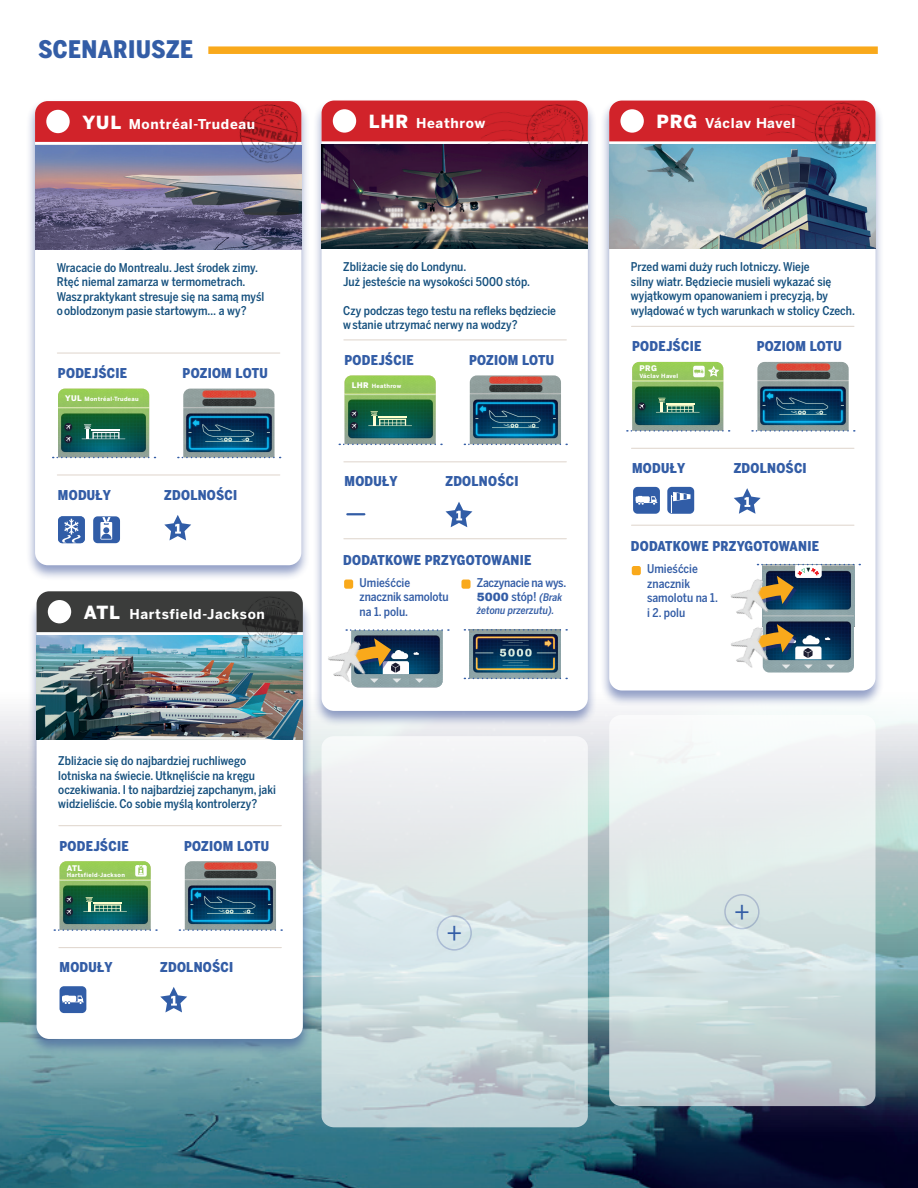
<style>
.page{position:relative;width:918px;height:1188px;background:#fff}
.page>*{position:absolute;margin:0;border:0;box-sizing:border-box;transform-origin:0 0}
.t1{font:30px "Benton Sans Cond";color:#335da6}
.t2{font:900 24px "Benton Sans Cond";letter-spacing:.02em;color:#335da6}
.t3{font:900 13.5px "Benton Sans Cond";letter-spacing:.02em;color:#335da6}
.t4{font:700 13.5px "Benton Sans";letter-spacing:.05em;color:#fff}
.t5{font:500 12px/14.4px "Benton Sans Cond";color:#15507e}
.t6{font:500 12px/14.4px "Benton Sans Cond";color:#335da6}
.t7{font:500 12px/14.4px "Benton Sans Cond";letter-spacing:-.02em;color:#335da6}
.t8{font:italic 500 10.5px "Benton Sans Condensed";color:#335da6}
.t9{font:900 7.65px "Benton Sans";letter-spacing:.045em;color:#fff}
.t10{font:700 5.85px "Benton Sans";letter-spacing:.05em;color:#fff}
.s1{font-weight:900;font-size:18px}
.s2{font-weight:900;font-size:7.65px}
.s3{font-family:"Archivo";font-weight:900}
.s4{font-family:"Benton Sans Condensed";font-style:italic;font-size:10.5px}
</style>
<div class="page">
<img style="left:0;top:711px;width:918px;height:477px">
<div style="left:27px;top:597px;width:285px;height:458px;background:#253f8e;opacity:.5"></div>
<div style="left:37px;top:599px;width:266px;height:440px;background:#fff;border-radius:13px"></div>
<svg style="left:37px;top:591px;width:34px;height:41px"></svg>
<div style="left:48px;top:600px;width:23px;height:23px;background:#fff;border-radius:50%"></div>
<img style="left:37px;top:635px;width:266px;height:104px">
<hr style="left:59px;top:947px;width:222px;height:1px;background:#e2d9d1">
<hr style="left:59px;top:825px;width:222px;height:1px;background:#e2d9d1">
<svg style="left:160px;top:987px;width:27px;height:25px"></svg>
<svg style="left:54px;top:861px;width:103px;height:70px;background:#6d9e75"></svg>
<svg style="left:179px;top:861px;width:103px;height:70px;background:#617b8b"></svg>
<svg style="left:60px;top:986px;width:26px;height:27px"></svg>
<img style="left:239px;top:591px;width:64px;height:64px">
<div style="left:71px;top:591px;width:207px;height:41px;background:#3b3c3b"></div>
<div style="left:208px;top:46px;width:670px;height:8px;background:#f9a91b"></div>
<div style="left:26px;top:99px;width:284px;height:483px;background:#253f8e;opacity:.5"></div>
<div style="left:35px;top:101px;width:266px;height:464px;background:#fff;border-radius:13px"></div>
<svg style="left:35px;top:101px;width:35px;height:41px"></svg>
<div style="left:46px;top:110px;width:24px;height:23px;background:#fff;border-radius:50%"></div>
<img style="left:35px;top:145px;width:266px;height:104px">
<hr style="left:57px;top:474px;width:223px;height:2px;background:#e2d9d1">
<hr style="left:57px;top:352px;width:223px;height:2px;background:#e2d9d1">
<svg style="left:93px;top:516px;width:27px;height:27px"></svg>
<svg style="left:58px;top:516px;width:27px;height:27px"></svg>
<img style="left:230px;top:99px;width:77px;height:74px">
<svg style="left:164px;top:515px;width:27px;height:25px"></svg>
<svg style="left:70px;top:101px;width:238px;height:41px;background:#cd282f"></svg>
<svg style="left:53px;top:389px;width:102px;height:69px;background:#689b71"></svg>
<svg style="left:178px;top:389px;width:103px;height:69px;background:#5f798a"></svg>
<div style="left:312px;top:98px;width:285px;height:629px;background:#253f8e;opacity:.5"></div>
<div style="left:322px;top:101px;width:266px;height:610px;background:#fff;border-radius:13px"></div>
<svg style="left:322px;top:101px;width:34px;height:40px"></svg>
<div style="left:333px;top:109px;width:23px;height:24px;background:#fff;border-radius:50%"></div>
<img style="left:322px;top:144px;width:266px;height:105px">
<hr style="left:344px;top:461px;width:222px;height:1px;background:#e2d9d1">
<hr style="left:344px;top:339px;width:222px;height:1px;background:#e2d9d1">
<hr style="left:344px;top:538px;width:222px;height:1px;background:#e2d9d1">
<svg style="left:446px;top:502px;width:26px;height:25px"></svg>
<div style="left:356px;top:100px;width:238px;height:41px;background:#d1232a"></div>
<img style="left:475px;top:98px;width:88px;height:74px">
<img style="left:521px;top:99px;width:70px;height:70px">
<svg style="left:339px;top:375px;width:103px;height:70px;background:#6b9d73"></svg>
<svg style="left:464px;top:375px;width:103px;height:70px;background:#617b8b"></svg>
<img style="left:470px;top:631px;width:91px;height:47px">
<svg style="left:464px;top:629px;width:103px;height:2px"></svg>
<svg style="left:464px;top:678px;width:103px;height:1px"></svg>
<svg style="left:347px;top:513px;width:17px;height:2px"></svg>
<svg style="left:345px;top:629px;width:104px;height:58px"></svg>
<img style="left:328px;top:640px;width:46px;height:48px">
<div style="left:344px;top:580px;width:9px;height:9px;background:#f9a91b;border-radius:2px"></div>
<div style="left:461px;top:580px;width:10px;height:9px;background:#f9a91b;border-radius:2px"></div>
<div style="left:600px;top:98px;width:285px;height:608px;background:#253f8e;opacity:.5"></div>
<div style="left:609px;top:101px;width:267px;height:590px;background:#fff;border-radius:13px"></div>
<svg style="left:609px;top:101px;width:35px;height:40px"></svg>
<div style="left:620px;top:109px;width:24px;height:24px;background:#fff;border-radius:50%"></div>
<img style="left:609px;top:144px;width:267px;height:105px">
<hr style="left:632px;top:448px;width:222px;height:1px;background:#e2d9d1">
<hr style="left:632px;top:326px;width:222px;height:1px;background:#e2d9d1">
<hr style="left:632px;top:525px;width:222px;height:1px;background:#e2d9d1">
<svg style="left:734px;top:488px;width:27px;height:26px"></svg>
<div style="left:644px;top:101px;width:238px;height:40px;background:#d1232a"></div>
<img style="left:763px;top:98px;width:88px;height:71px">
<svg style="left:627px;top:362px;width:103px;height:70px;background:#6d9e76"></svg>
<svg style="left:752px;top:362px;width:103px;height:70px;background:#617b8b"></svg>
<img style="left:731px;top:592px;width:11px;height:70px">
<svg style="left:742px;top:564px;width:118px;height:109px"></svg>
<div style="left:632px;top:566px;width:9px;height:9px;background:#f9a91b;border-radius:2px"></div>
<img style="left:808px;top:98px;width:70px;height:67px">
<svg style="left:633px;top:487px;width:27px;height:27px"></svg>
<svg style="left:667px;top:487px;width:27px;height:27px"></svg>
<svg style="left:609px;top:715px;width:267px;height:391px"></svg>
<div style="left:724px;top:894px;width:36px;height:35px;border:2px solid #ccd1e8;border-radius:50%"></div>
<svg style="left:322px;top:736px;width:266px;height:391px;background:#d8e3e5"></svg>
<div style="left:437px;top:915px;width:35px;height:36px;border:2px solid #ccd1e8;border-radius:50%"></div>
<p class="t2" style="left:38px;top:35px;width:156px">SCENARIUSZE</p>
<p class="t4" style="left:82px;top:115px;width:174px"><span class="s1">YUL</span> Montréal-Trudeau</p>
<p class="t5" style="left:57px;top:260px;width:209px">Wracacie do Montrealu. Jest środek zimy.<br>Rtęć niemal zamarza w termometrach.<br>Wasz praktykant stresuje się na samą myśl o oblodzonym pasie startowym… a wy?</p>
<p class="t3" style="left:58px;top:365px;width:71px">PODEJŚCIE</p>
<p class="t10" style="left:65px;top:395px;width:75px"><span class="s2">YUL</span> Montréal-Trudeau</p>
<p class="t3" style="left:183px;top:365px;width:87px">POZIOM LOTU</p>
<p class="t3" style="left:58px;top:487px;width:55px">MODUŁY</p>
<p class="t3" style="left:164px;top:487px;width:75px">ZDOLNOŚCI</p>
<p class="t4" style="left:84px;top:605px;width:183px"><span class="s1">ATL</span> Hartsfield-Jackson</p>
<p class="t5" style="left:58px;top:754px;width:219px">Zbliżacie się do najbardziej ruchliwego lotniska na świecie. Utknęliście na kręgu oczekiwania. I to najbardziej zapchanym, jaki widzieliście. Co sobie myślą kontrolerzy?</p>
<p class="t3" style="left:60px;top:838px;width:71px">PODEJŚCIE</p>
<p class="t3" style="left:184px;top:838px;width:87px">POZIOM LOTU</p>
<p class="t9" style="left:67px;top:863px;width:17px">ATL</p>
<p class="t10" style="left:67px;top:871px;width:60px">Hartsfield-Jackson</p>
<p class="t3" style="left:60px;top:959px;width:55px">MODUŁY</p>
<p class="t3" style="left:160px;top:959px;width:75px">ZDOLNOŚCI</p>
<p class="t4" style="left:369px;top:115px;width:117px"><span class="s1">LHR</span> Heathrow</p>
<p class="t5" style="left:343px;top:260px;width:125px">Zbliżacie się do Londynu.</p>
<p class="t5" style="left:343px;top:274px;width:188px">Już jesteście na wysokości 5000 stóp.</p>
<p class="t5" style="left:343px;top:303px;width:214px">Czy podczas tego testu na refleks będziecie w stanie utrzymać nerwy na wodzy?</p>
<p class="t3" style="left:345px;top:352px;width:71px">PODEJŚCIE</p>
<p class="t10" style="left:352px;top:382px;width:51px"><span class="s2">LHR</span> Heathrow</p>
<p class="t3" style="left:469px;top:352px;width:87px">POZIOM LOTU</p>
<p class="t3" style="left:345px;top:474px;width:55px">MODUŁY</p>
<p class="t3" style="left:446px;top:474px;width:75px">ZDOLNOŚCI</p>
<p class="t3" style="left:343px;top:552px;width:190px">DODATKOWE PRZYGOTOWANIE</p>
<p class="t6" style="left:360px;top:575px;width:91px">Umieśćcie znacznik samolotu na 1. polu.</p>
<p class="t7" style="left:477px;top:575px;width:91px">Zaczynacie na wys.<br><span class="s3">5000</span> stóp! <span class="s4">(Brak</span></p>
<p class="t8" style="left:477px;top:604px;width:79px">żetonu przerzutu).</p>
<p class="t4" style="left:657px;top:115px;width:140px"><span class="s1">PRG</span> Václav Havel</p>
<p class="t5" style="left:631px;top:260px;width:225px">Przed wami duży ruch lotniczy. Wieje<br>silny wiatr. Będziecie musieli wykazać się wyjątkowym opanowaniem i precyzją, by wylądować w tych warunkach w stolicy Czech.</p>
<p class="t3" style="left:632px;top:339px;width:71px">PODEJŚCIE</p>
<p class="t9" style="left:639px;top:363px;width:19px">PRG</p>
<p class="t10" style="left:639px;top:372px;width:40px">Václav Havel</p>
<p class="t3" style="left:632px;top:460px;width:55px">MODUŁY</p>
<p class="t3" style="left:757px;top:339px;width:87px">POZIOM LOTU</p>
<p class="t3" style="left:734px;top:460px;width:75px">ZDOLNOŚCI</p>
<p class="t3" style="left:631px;top:538px;width:190px">DODATKOWE PRZYGOTOWANIE</p>
<p class="t6" style="left:647px;top:562px;width:72px">Umieśćcie znacznik samolotu na 1. i 2. polu</p>
<p class="t1" style="left:446px;top:915px;width:17px">+</p>
<p class="t1" style="left:734px;top:893px;width:17px">+</p>
</div>
